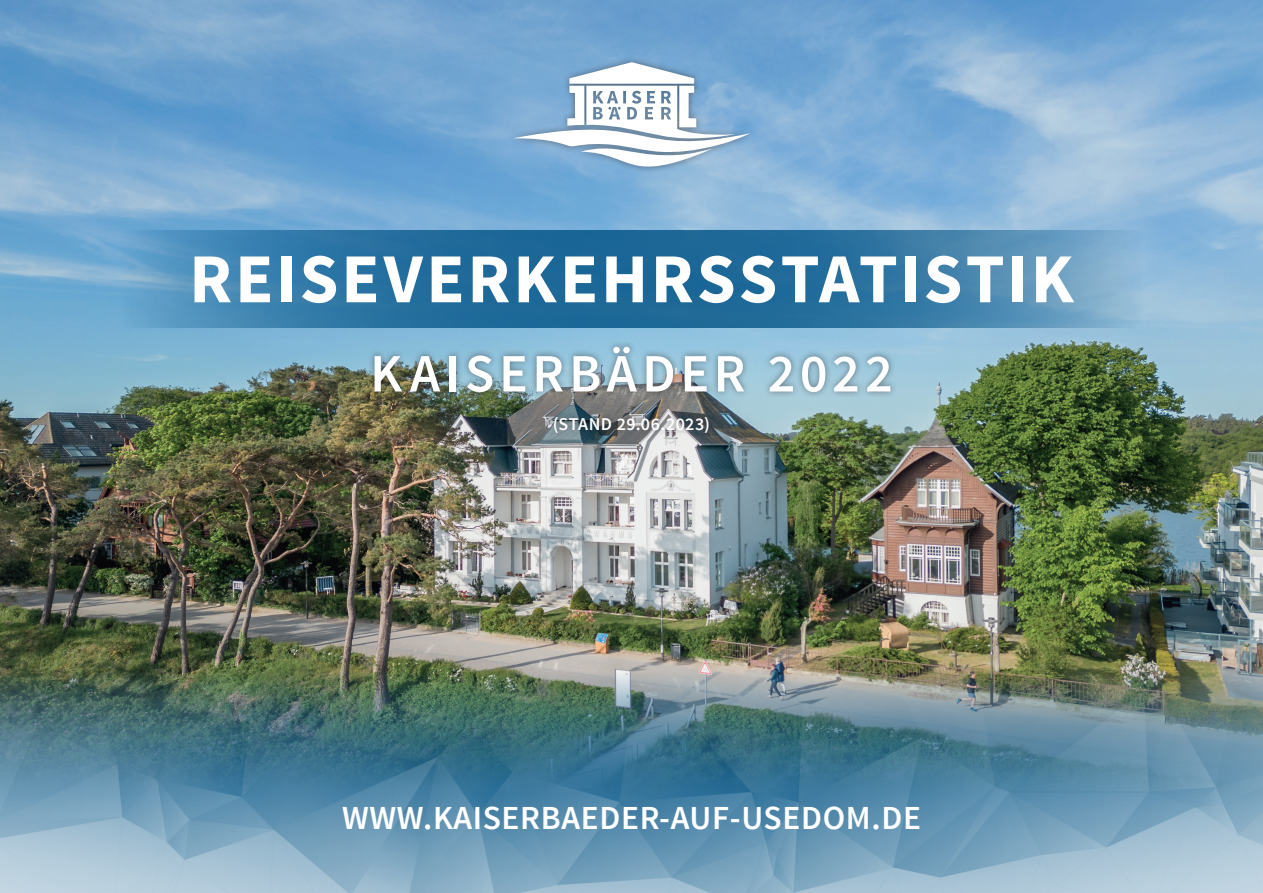
<style>
.page{position:relative;width:1263px;height:893px;background:#fff}
.page>*{position:absolute;margin:0;border:0;box-sizing:border-box;transform-origin:0 0}
.t1{font:700 70.2px "Source Sans Pro";letter-spacing:.04em;color:#fff}
.t2{font:600 54px "Source Sans Pro";letter-spacing:.085em;color:#fff}
.t3{font:600 33.6px "Source Sans Pro";letter-spacing:.02em;color:#fff}
.t4{font:600 18px "Source Sans Pro";letter-spacing:.025em;color:#fff}
</style>
<div class="page">
<img style="left:0;top:0;width:1263px;height:44px">
<img style="left:0;top:44px;width:1263px;height:849px">
<div style="left:508px;top:55px;width:248px;height:119px;background:#231f20;opacity:.5"></div>
<svg style="left:512px;top:62px;width:238px;height:105px"></svg>
<svg style="left:121px;top:230px;width:1021px;height:98px;background:#387ca8"></svg>
<div style="left:367px;top:340px;width:531px;height:59px;background:#231f20;opacity:.5"></div>
<div style="left:548px;top:410px;width:168px;height:29px;background:#231f20;opacity:.5"></div>
<h1 class="t1" style="left:189px;top:234px;width:886px">REISEVERKEHRSSTATISTIK</h1>
<h2 class="t2" style="left:370px;top:339px;width:524px">KAISERBÄDER 2022</h2>
<p class="t4" style="left:553px;top:412px;width:159px">(STAND 29.06.2023)</p>
<p class="t3" style="left:342px;top:797px;width:580px">WWW.KAISERBAEDER-AUF-USEDOM.DE</p>
</div>
